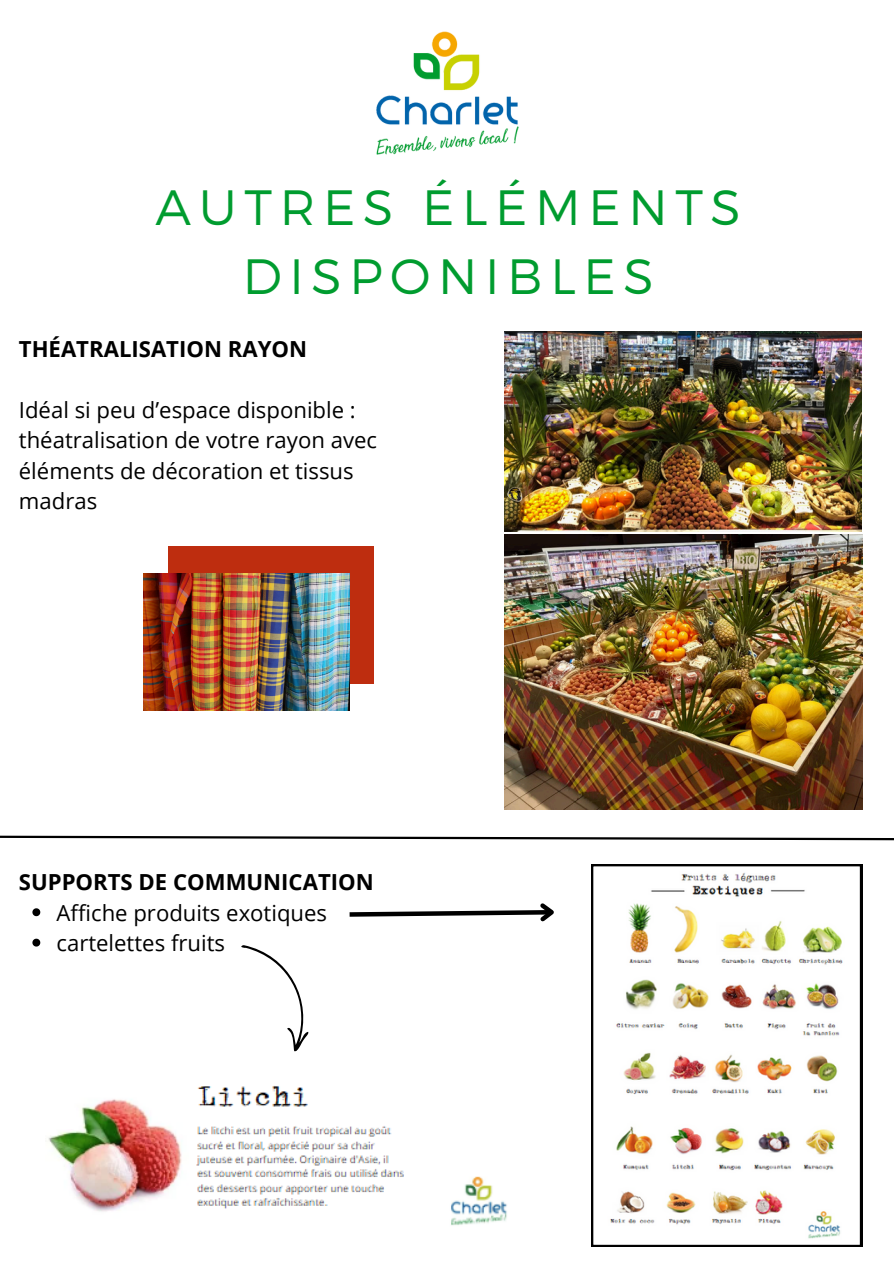
<style>
.page{position:relative;width:894px;height:1264px;background:#fff}
.page>*{position:absolute;margin:0;border:0;box-sizing:border-box;transform-origin:0 0}
.t1{font:300 49.5px/68.7px "Montserrat";letter-spacing:.155em;color:#009c2f;text-align:center}
.t2{font:22.05px/30.3px "Open Sans";color:#000}
.t3{font:700 22.05px "Open Sans";color:#000}
</style>
<div class="page">
<svg style="left:0;top:835px;width:893px;height:6px"></svg>
<img style="left:376px;top:31px;width:143px;height:124px">
<img style="left:504px;top:332px;width:357px;height:199px">
<img style="left:504px;top:534px;width:358px;height:275px">
<div style="left:168px;top:546px;width:205px;height:137px;background:#be2d0f"></div>
<img style="left:143px;top:573px;width:206px;height:138px">
<img style="left:591px;top:864px;width:270px;height:382px">
<img style="left:48px;top:1086px;width:459px;height:140px">
<svg style="left:32px;top:908px;width:8px;height:8px"></svg>
<svg style="left:32px;top:938px;width:8px;height:8px"></svg>
<svg style="left:349px;top:903px;width:205px;height:19px"></svg>
<svg style="left:241px;top:945px;width:68px;height:107px"></svg>
<p class="t1" style="left:155px;top:171px;width:586px">AUTRES ÉLÉMENTS<br>DISPONIBLES</p>
<p class="t3" style="left:19px;top:333px;width:289px">THÉATRALISATION RAYON</p>
<p class="t2" style="left:19px;top:394px;width:359px">Idéal si peu d’espace disponible : théatralisation de votre rayon avec éléments de décoration et tissus madras</p>
<p class="t3" style="left:19px;top:866px;width:356px">SUPPORTS DE COMMUNICATION</p>
<p class="t2" style="left:56px;top:897px;width:272px">Affiche produits exotiques cartelettes fruits</p>
</div>
